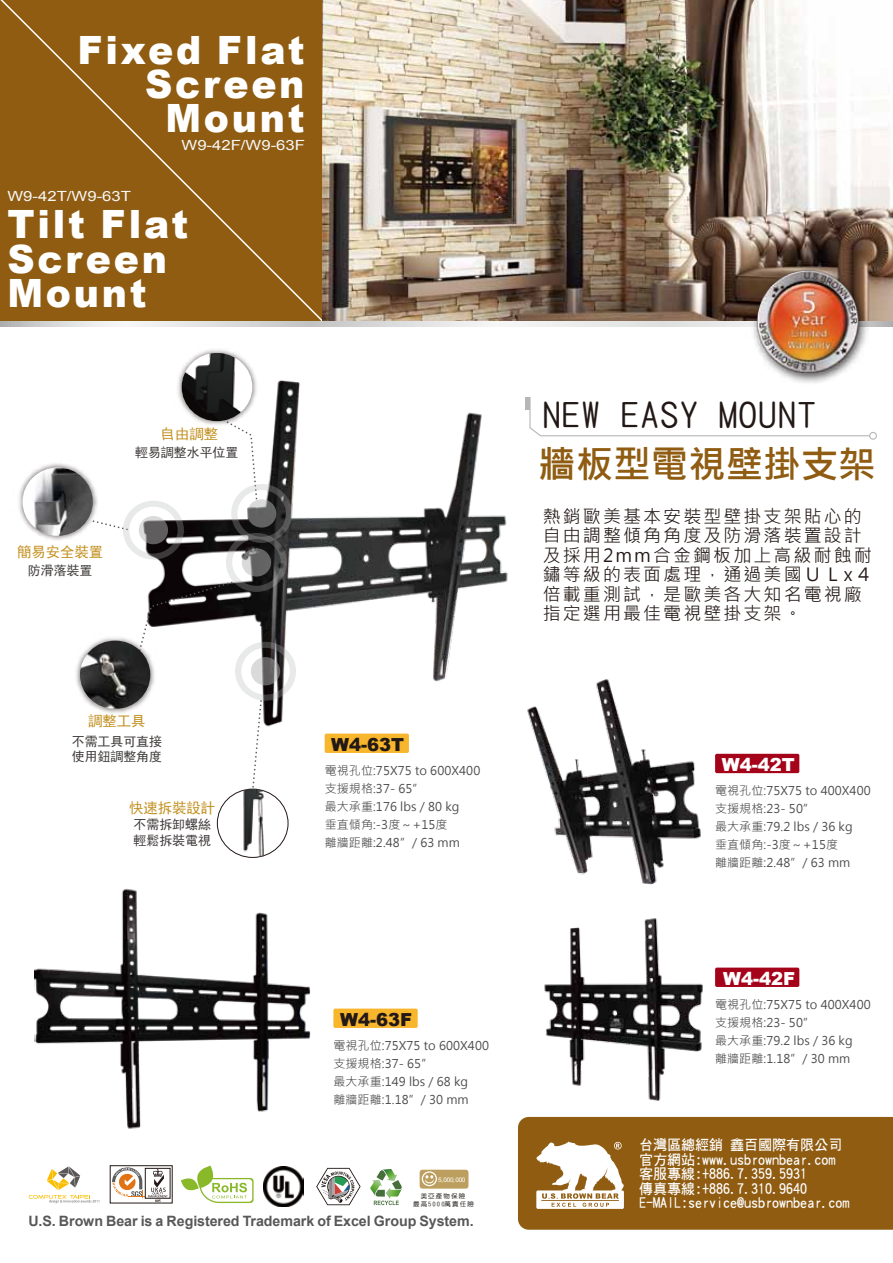
<style>
.page{position:relative;width:893px;height:1263px;background:#fff}
.page>*{position:absolute;margin:0;border:0;box-sizing:border-box;transform-origin:0 0}
.t1{font:900 39px/34px "Arial";letter-spacing:.075em;color:#fff}
.t2{font:700 37.5px "Microsoft Jheng Hei";color:#8f5c11}
.t3{font:35.7px "DF Yuan W5 WIN BF";letter-spacing:.05em;color:#221815}
.t4{font:18px/19.5px "Microsoft Jheng Hei";letter-spacing:.115em;color:#221815}
.t5{font:900 18px "Arial";color:#fff}
.t6{font:900 18px "Arial";color:#221815}
.t7{font:14.4px/14.4px "DF Hei W7 WIN BF";color:#fff}
.t8{font:14.4px "Sim Hei";color:#c39020}
.t9{font:700 14.25px "Arial";letter-spacing:-.005em;color:#585858}
.t10{font:13.95px "Arial";color:#f7f8f8;scale:1.19 1}
.t11{font:12.9px/15.5px "Sim Hei";color:#3e3a39}
.t12{font:12px/18px "Microsoft Jheng Hei";letter-spacing:.01em;color:#4b4c4b}
.t13{font:6.3px/8.4px "DF Yuan W5 WIN BF";letter-spacing:.165em;color:#23211d;text-align:center}
.t14{font:6.3px "Arial";letter-spacing:-.055em;color:#fff}
</style>
<div class="page">
<svg style="left:0;top:321px;width:893px;height:5px"></svg>
<div style="left:715px;top:967px;width:84px;height:20px;background:#a50319;border-radius:2px"></div>
<div style="left:715px;top:754px;width:84px;height:19px;background:#a50319;border-radius:2px"></div>
<div style="left:333px;top:1008px;width:85px;height:20px;background:#f8b62d;border-radius:2px"></div>
<div style="left:325px;top:733px;width:84px;height:20px;background:#f8b62d;border-radius:2px"></div>
<hr style="left:541px;top:435px;width:329px;height:1px;background:#b5b6b6">
<svg style="left:529px;top:428px;width:13px;height:9px"></svg>
<hr style="left:529px;top:397px;width:2px;height:31px;background:#b5b6b6">
<hr style="left:526px;top:397px;width:4px;height:13px;background:#b5b6b6">
<div style="left:869px;top:432px;width:8px;height:8px;border:1px solid #b5b6b6;border-radius:50%"></div>
<svg style="left:518px;top:1117px;width:375px;height:113px;background:#996b27"></svg>
<svg style="left:181px;top:1166px;width:73px;height:37px"></svg>
<svg style="left:316px;top:1168px;width:45px;height:37px"></svg>
<svg style="left:112px;top:1167px;width:56px;height:34px"></svg>
<div style="left:110px;top:1165px;width:62px;height:38px;border:1px solid #231815"></div>
<svg style="left:370px;top:1169px;width:32px;height:36px"></svg>
<img style="left:263px;top:1167px;width:40px;height:39px">
<div style="left:420px;top:1170px;width:48px;height:18px;background:#bc9f5f;border-radius:3px"></div>
<svg style="left:422px;top:1171px;width:15px;height:15px"></svg>
<svg style="left:29px;top:1166px;width:70px;height:37px"></svg>
<img style="left:527px;top:679px;width:189px;height:205px">
<div style="left:0;top:0;width:324px;height:323px;background:#8f5c11"></div>
<img style="left:322px;top:0;width:571px;height:321px">
<img style="left:745px;top:262px;width:124px;height:121px">
<img style="left:544px;top:918px;width:172px;height:183px">
<img style="left:35px;top:888px;width:276px;height:241px">
<img style="left:296px;top:382px;width:212px;height:355px">
<svg style="left:106px;top:368px;width:190px;height:421px"></svg>
<img style="left:182px;top:353px;width:70px;height:68px">
<img style="left:217px;top:789px;width:71px;height:68px">
<img style="left:19px;top:463px;width:87px;height:77px">
<img style="left:23px;top:467px;width:70px;height:69px">
<img style="left:76px;top:633px;width:93px;height:84px">
<img style="left:80px;top:641px;width:70px;height:68px">
<h1 class="t1" style="left:78px;top:32px;width:228px;text-align:right">Fixed Flat<br>Screen<br>Mount</h1>
<p class="t10" style="left:8px;top:187px;width:105px">W9-42T/W9-63T</p>
<p class="t10" style="left:182px;top:136px;width:105px">W9-42F/W9-63F</p>
<h1 class="t1" style="left:8px;top:206px;width:182px">Tilt Flat<br>Screen<br>Mount</h1>
<p class="t8" style="left:161px;top:426px;width:59px">自由調整</p>
<p class="t11" style="left:135px;top:444px;width:105px">輕易調整水平位置</p>
<p class="t8" style="left:17px;top:544px;width:88px">簡易安全裝置</p>
<p class="t11" style="left:28px;top:563px;width:66px">防滑落裝置</p>
<p class="t8" style="left:88px;top:714px;width:59px">調整工具</p>
<p class="t11" style="left:72px;top:734px;width:92px">不需工具可直接使用鈕調整角度</p>
<p class="t8" style="left:129px;top:800px;width:88px">快速拆裝設計</p>
<p class="t11" style="left:134px;top:817px;width:79px">不需拆卸螺絲輕鬆拆裝電視</p>
<h3 class="t6" style="left:331px;top:731px;width:75px">W4-63T</h3>
<p class="t12" style="left:325px;top:761px;width:157px">電視孔位:75X75 to 600X400支援規格:37- 65”<br>最大承重:176 lbs / 80 kg<br>垂直傾角:-3度～+15度<br>離牆距離:2.48”/ 63 mm</p>
<h3 class="t6" style="left:340px;top:1006px;width:74px">W4-63F</h3>
<p class="t12" style="left:333px;top:1036px;width:157px">電視孔位:75X75 to 600X400支援規格:37- 65”<br>最大承重:149 lbs / 68 kg<br>離牆距離:1.18”/ 30 mm</p>
<p class="t14" style="left:438px;top:1176px;width:29px">5,000,000</p>
<p class="t13" style="left:413px;top:1192px;width:62px">美亞產物保險<br>最高5000萬責任險</p>
<p class="t9" style="left:28px;top:1212px;width:447px">U.S. Brown Bear is a Registered Trademark of Excel Group System.</p>
<h3 class="t3" style="left:543px;top:398px;width:274px">NEW EASY MOUNT</h3>
<h2 class="t2" style="left:538px;top:440px;width:339px">牆板型電視壁掛支架</h2>
<h3 class="t4" style="left:543px;top:506px;width:331px">熱銷歐美基本安裝型壁掛支架貼心的自由調整傾角角度及防滑落裝置設計及採用2mm合金鋼板加上高級耐蝕耐鏽等級的表面處理，通過美國ＵＬx４倍載重測試，是歐美各大知名電視廠指定選用最佳電視壁掛支架。</h3>
<h3 class="t5" style="left:722px;top:751px;width:75px">W4-42T</h3>
<p class="t12" style="left:715px;top:782px;width:157px">電視孔位:75X75 to 400X400支援規格:23- 50”<br>最大承重:79.2 lbs / 36 kg<br>垂直傾角:-3度～+15度<br>離牆距離:2.48”/ 63 mm</p>
<h3 class="t5" style="left:723px;top:965px;width:74px">W4-42F</h3>
<p class="t12" style="left:715px;top:995px;width:157px">電視孔位:75X75 to 400X400支援規格:23- 50”<br>最大承重:79.2 lbs / 36 kg<br>離牆距離:1.18”/ 30 mm</p>
<p class="t7" style="left:639px;top:1138px;width:212px">台灣區總經銷 鑫百國際有限公司官方網站:www.usbrownbear.com客服專線:+886.7.359.5931<br>傳真專線:+886.7.310.9640<br>E-MAIL:service@usbrownbear.com</p>
</div>
